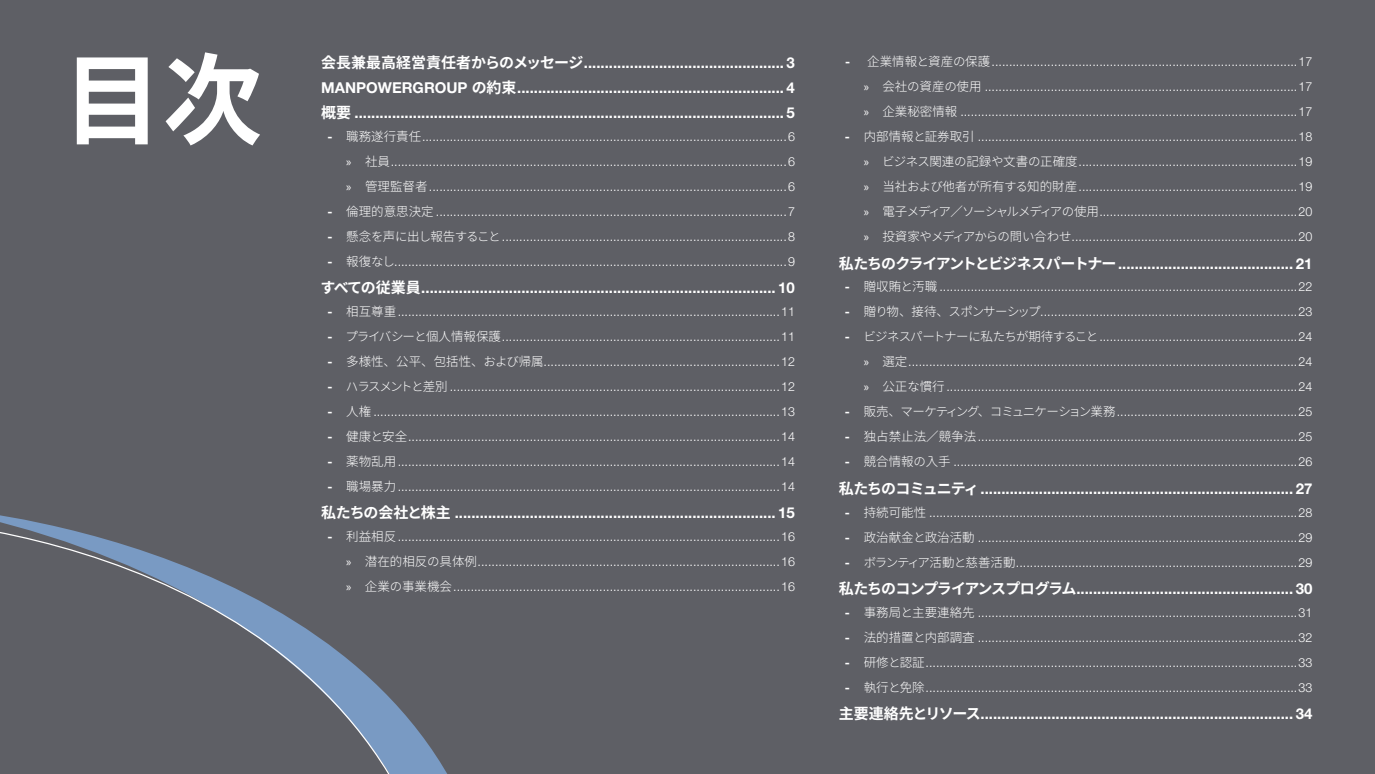
<style>
.page{position:relative;width:1375px;height:774px;background:#5e5f65}
.page>*{position:absolute;margin:0;border:0;box-sizing:border-box;transform-origin:0 0}
.t1{font:700 100px "Source Han Sans JP";color:#fff}
.t2{font:700 15px/25px "Helvetica Neue LT Pro";color:#fff;text-align:justify}
.t3{font:300 12.5px/25px "Helvetica Neue LT Pro";color:#fff;text-align:justify}
.s1{font-family:"Source Han Sans JP"}
.s2{font-weight:700}
.s3{font-family:"Myriad Pro";font-weight:400}
</style>
<div class="page">
<svg style="left:0;top:516px;width:432px;height:258px"></svg>
<h1 class="t1" style="left:62px;top:44px;width:201px">目次</h1>
<p class="t2" style="left:321px;top:50px;width:475px"><span class="s1">会長兼最高経営責任者からのメッセージ</span> ................................................ 3<br>MANPOWERGROUP <span class="s1">の約束</span> ................................................................ 4<span class="s1">概要</span> ....................................................................................................... 5</p>
<p class="t3" style="left:346px;top:124px;width:450px;text-indent:-19px"><span class="s2">-</span> <span class="s1">職務遂行責任</span> .........................................................................................................6 <span class="s3">»</span> <span class="s1">社員</span> ..................................................................................................................6 <span class="s3">»</span> <span class="s1">管理監督者</span> .......................................................................................................6</p>
<p class="t3" style="left:328px;top:199px;width:469px"><span class="s2">-</span> <span class="s1">倫理的意思決定</span> .....................................................................................................7</p>
<p class="t3" style="left:328px;top:224px;width:469px"><span class="s2">-</span> <span class="s1">懸念を声に出し報告すること</span> ..................................................................................8</p>
<p class="t3" style="left:328px;top:249px;width:469px"><span class="s2">-</span> <span class="s1">報復なし</span> .................................................................................................................9</p>
<p class="t2" style="left:320px;top:275px;width:476px"><span class="s1">すべての従業員</span> ..................................................................................... 10</p>
<p class="t3" style="left:328px;top:299px;width:469px"><span class="s2">-</span> <span class="s1">相互尊重</span> ..............................................................................................................11</p>
<p class="t3" style="left:327px;top:324px;width:469px"><span class="s2">-</span> <span class="s1">プライバシーと個人情報保護</span> ................................................................................11</p>
<p class="t3" style="left:327px;top:349px;width:469px"><span class="s2">-</span> <span class="s1">多様性、公平、包括性、および帰属</span>....................................................................12</p>
<p class="t3" style="left:327px;top:374px;width:469px"><span class="s2">-</span> <span class="s1">ハラスメントと差別</span> ...............................................................................................12</p>
<p class="t3" style="left:327px;top:399px;width:469px"><span class="s2">-</span> <span class="s1">人権</span> .....................................................................................................................13</p>
<p class="t3" style="left:327px;top:424px;width:469px"><span class="s2">-</span> <span class="s1">健康と安全</span> ...........................................................................................................14</p>
<p class="t3" style="left:327px;top:449px;width:469px"><span class="s2">-</span> <span class="s1">薬物乱用</span> ..............................................................................................................14</p>
<p class="t3" style="left:327px;top:474px;width:469px"><span class="s2">-</span> <span class="s1">職場暴力</span> ..............................................................................................................14</p>
<p class="t2" style="left:321px;top:500px;width:475px"><span class="s1">私たちの会社と株主</span> ............................................................................. 15</p>
<p class="t3" style="left:346px;top:524px;width:450px;text-indent:-19px"><span class="s2">-</span> <span class="s1">利益相反</span> ..............................................................................................................16 <span class="s3">»</span> <span class="s1">潜在的相反の具体例</span> .......................................................................................16 <span class="s3">»</span> <span class="s1">企業の事業機会</span> ..............................................................................................16</p>
<p class="t3" style="left:864px;top:49px;width:450px;text-indent:-19px"><span class="s2">-</span> <span class="s1">企業情報と資産の保護</span> ........................................................................................17 <span class="s3">»</span> <span class="s1">会社の資産の使用</span> ..........................................................................................17 <span class="s3">»</span> <span class="s1">企業秘密情報</span> .................................................................................................17</p>
<p class="t3" style="left:864px;top:124px;width:450px;text-indent:-19px"><span class="s2">-</span> <span class="s1">内部情報と証券取引</span> ............................................................................................18 <span class="s3">»</span> <span class="s1">ビジネス関連の記録や文書の正確度</span> ...............................................................19 <span class="s3">»</span> <span class="s1">当社および他者が所有する知的財産</span> ...............................................................19 <span class="s3">»</span> <span class="s1">電子メディア／ソーシャルメディアの使用</span> .........................................................20 <span class="s3">»</span> <span class="s1">投資家やメディアからの問い合わせ</span> .................................................................20</p>
<p class="t2" style="left:839px;top:250px;width:475px"><span class="s1">私たちのクライアントとビジネスパートナー</span> .......................................... 21</p>
<p class="t3" style="left:845px;top:274px;width:469px"><span class="s2">-</span> <span class="s1">贈収賄と汚職</span> .......................................................................................................22</p>
<p class="t3" style="left:845px;top:299px;width:469px"><span class="s2">-</span> <span class="s1">贈り物、接待、スポンサーシップ</span>..........................................................................23</p>
<p class="t3" style="left:864px;top:324px;width:450px;text-indent:-19px"><span class="s2">-</span> <span class="s1">ビジネスパートナーに私たちが期待すること</span> .........................................................24 <span class="s3">»</span> <span class="s1">選定</span> ................................................................................................................24 <span class="s3">»</span> <span class="s1">公正な慣行</span> .....................................................................................................24</p>
<p class="t3" style="left:845px;top:399px;width:469px"><span class="s2">-</span> <span class="s1">販売、マーケティング、コミュニケーション業務</span> ....................................................25</p>
<p class="t3" style="left:845px;top:424px;width:469px"><span class="s2">-</span> <span class="s1">独占禁止法／競争法</span> ............................................................................................25</p>
<p class="t3" style="left:845px;top:449px;width:469px"><span class="s2">-</span> <span class="s1">競合情報の入手</span> ...................................................................................................26</p>
<p class="t2" style="left:839px;top:475px;width:475px"><span class="s1">私たちのコミュニティ</span> ........................................................................... 27</p>
<p class="t3" style="left:845px;top:499px;width:469px"><span class="s2">-</span> <span class="s1">持続可能性</span> ..........................................................................................................28</p>
<p class="t3" style="left:845px;top:524px;width:469px"><span class="s2">-</span> <span class="s1">政治献金と政治活動</span> ............................................................................................29</p>
<p class="t3" style="left:845px;top:549px;width:469px"><span class="s2">-</span> <span class="s1">ボランティア活動と慈善活動</span> .................................................................................29</p>
<p class="t2" style="left:839px;top:575px;width:475px"><span class="s1">私たちのコンプライアンスプログラム</span> .................................................... 30</p>
<p class="t3" style="left:845px;top:599px;width:469px"><span class="s2">-</span> <span class="s1">事務局と主要連絡先</span> ............................................................................................31</p>
<p class="t3" style="left:845px;top:624px;width:469px"><span class="s2">-</span> <span class="s1">法的措置と内部調査</span> ............................................................................................32</p>
<p class="t3" style="left:845px;top:649px;width:469px"><span class="s2">-</span> <span class="s1">研修と認証</span> ...........................................................................................................33</p>
<p class="t3" style="left:845px;top:674px;width:469px"><span class="s2">-</span> <span class="s1">執行と免除</span> ...........................................................................................................33</p>
<p class="t2" style="left:839px;top:700px;width:475px"><span class="s1">主要連絡先とリソース</span>........................................................................... 34</p>
</div>
